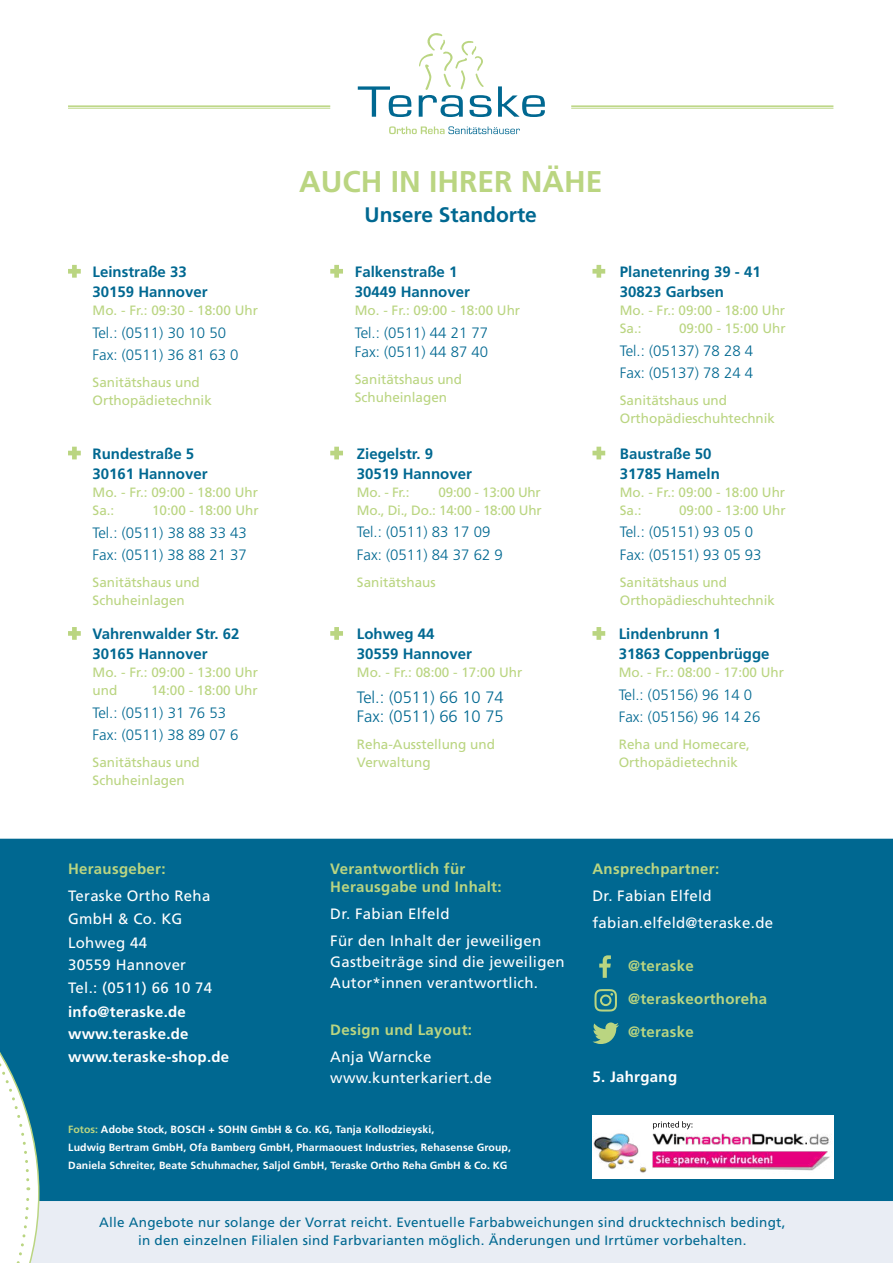
<style>
.page{position:relative;width:893px;height:1263px;background:#fff}
.page>*{position:absolute;margin:0;border:0;box-sizing:border-box;transform-origin:0 0}
.t1{font:700 30px "Frutiger LT Std";color:#bad581}
.t2{font:700 21px "Frutiger LT Std";color:#006891}
.t3{font:300 16.5px/19.8px "Frutiger LT Std";color:#006891}
.t4{font:300 15px/22.5px "Frutiger LT Std";color:#006891}
.t5{font:700 15px/19.8px "Frutiger LT Std";color:#006891}
.t6{font:15px/22.5px "Frutiger LT Std";letter-spacing:.02em;color:#fff}
.t7{font:700 15px/18px "Frutiger LT Std";letter-spacing:.02em;color:#bad581}
.t8{font:700 15px/22.5px "Frutiger LT Std";letter-spacing:.02em;color:#fff}
.t9{font:13.5px/18px "Frutiger LT Std";color:#bad581}
.t10{font:13.5px/18px "Frutiger LT Std";letter-spacing:.02em;color:#006891;text-align:center}
.t11{font:13.5px/18px "Frutiger LT Std";letter-spacing:-.02em;color:#bad581;text-align:right}
.t12{font:700 10.5px/18px "Frutiger LT Std";letter-spacing:.01em;color:#fff}
.s1{color:#bad581}
</style>
<div class="page">
<div style="left:0;top:839px;width:893px;height:360px;background:#006891"></div>
<div style="left:40px;top:1199px;width:853px;height:64px;background:#e9edf4"></div>
<hr style="left:68px;top:105px;width:262px;height:2px;background:#bad581">
<hr style="left:68px;top:108px;width:262px;height:1px;background:#bad581">
<hr style="left:571px;top:105px;width:262px;height:2px;background:#bad581">
<hr style="left:571px;top:108px;width:262px;height:1px;background:#bad581">
<svg style="left:0;top:895px;width:40px;height:368px"></svg>
<svg style="left:358px;top:86px;width:53px;height:31px"></svg>
<svg style="left:419px;top:33px;width:73px;height:84px"></svg>
<svg style="left:498px;top:86px;width:47px;height:31px"></svg>
<svg style="left:389px;top:126px;width:131px;height:8px"></svg>
<svg style="left:68px;top:265px;width:13px;height:13px"></svg>
<svg style="left:330px;top:265px;width:13px;height:13px"></svg>
<svg style="left:592px;top:447px;width:13px;height:12px"></svg>
<svg style="left:592px;top:627px;width:13px;height:13px"></svg>
<svg style="left:330px;top:447px;width:13px;height:12px"></svg>
<svg style="left:592px;top:265px;width:13px;height:13px"></svg>
<svg style="left:68px;top:447px;width:13px;height:12px"></svg>
<svg style="left:68px;top:627px;width:13px;height:13px"></svg>
<svg style="left:330px;top:627px;width:13px;height:13px"></svg>
<svg style="left:592px;top:1022px;width:27px;height:22px"></svg>
<svg style="left:594px;top:989px;width:23px;height:22px"></svg>
<svg style="left:599px;top:955px;width:12px;height:23px"></svg>
<img style="left:592px;top:1115px;width:242px;height:63px">
<p class="t5" style="left:93px;top:262px;width:117px">Leinstraße 33<br>30159 Hannover</p>
<p class="t9" style="left:93px;top:301px;width:167px">Mo. - Fr.: 09:30 - 18:00 Uhr</p>
<p class="t4" style="left:93px;top:321px;width:147px">Tel.: (0511) 30 10 50<br>Fax: (0511) 36 81 63 0</p>
<p class="t9" style="left:93px;top:373px;width:121px">Sanitätshaus und<br>Orthopädietechnik</p>
<p class="t5" style="left:93px;top:444px;width:117px">Rundestraße 5<br>30161 Hannover</p>
<p class="t9" style="left:93px;top:483px;width:167px">Mo. - Fr.: 09:00 - 18:00 Uhr<br>Sa.:</p>
<p class="t9" style="left:152px;top:501px;width:108px">10:00 - 18:00 Uhr</p>
<p class="t4" style="left:93px;top:521px;width:156px">Tel.: (0511) 38 88 33 43<br>Fax: (0511) 38 88 21 37</p>
<p class="t9" style="left:93px;top:573px;width:109px">Sanitätshaus und<br>Schuheinlagen</p>
<p class="t5" style="left:93px;top:624px;width:148px">Vahrenwalder Str. 62<br>30165 Hannover</p>
<p class="t9" style="left:93px;top:663px;width:167px">Mo. - Fr.: 09:00 - 13:00 Uhr und</p>
<p class="t9" style="left:151px;top:681px;width:108px">14:00 - 18:00 Uhr</p>
<p class="t4" style="left:93px;top:701px;width:147px">Tel.: (0511) 31 76 53<br>Fax: (0511) 38 89 07 6</p>
<p class="t9" style="left:93px;top:753px;width:109px">Sanitätshaus und<br>Schuheinlagen</p>
<p class="t7" style="left:68px;top:860px;width:99px">Herausgeber:</p>
<p class="t6" style="left:68px;top:885px;width:144px">Teraske Ortho Reha<br>GmbH &amp; Co. KG</p>
<p class="t6" style="left:68px;top:931px;width:146px">Lohweg 44<br>30559 Hannover<br>Tel.: (0511) 66 10 74</p>
<p class="t8" style="left:68px;top:1000px;width:163px">info@teraske.de www.teraske.de www.teraske-shop.de</p>
<h1 class="t1" style="left:299px;top:164px;width:305px">AUCH IN IHRER NÄHE</h1>
<h2 class="t2" style="left:365px;top:202px;width:174px">Unsere Standorte</h2>
<p class="t5" style="left:355px;top:262px;width:117px">Falkenstraße 1<br>30449 Hannover</p>
<p class="t9" style="left:355px;top:301px;width:167px">Mo. - Fr.: 09:00 - 18:00 Uhr</p>
<p class="t4" style="left:355px;top:323px;width:135px;line-height:19.8px">Tel.: (0511) 44 21 77<br>Fax: (0511) 44 87 40</p>
<p class="t9" style="left:355px;top:371px;width:109px">Sanitätshaus und<br>Schuheinlagen</p>
<p class="t5" style="left:357px;top:444px;width:117px">Ziegelstr. 9<br>30519 Hannover</p>
<p class="t9" style="left:357px;top:483px;width:54px">Mo. - Fr.:</p>
<p class="t11" style="left:357px;top:483px;width:186px">09:00 - 13:00 Uhr<br>Mo., Di., Do.: 14:00 - 18:00 Uhr</p>
<p class="t4" style="left:357px;top:521px;width:147px">Tel.: (0511) 83 17 09<br>Fax: (0511) 84 37 62 9</p>
<p class="t9" style="left:357px;top:573px;width:80px">Sanitätshaus</p>
<p class="t5" style="left:357px;top:624px;width:117px">Lohweg 44<br>30559 Hannover</p>
<p class="t9" style="left:357px;top:663px;width:167px">Mo. - Fr.: 08:00 - 17:00 Uhr</p>
<p class="t3" style="left:357px;top:687px;width:148px">Tel.: (0511) 66 10 74<br>Fax: (0511) 66 10 75</p>
<p class="t9" style="left:357px;top:736px;width:140px">Reha-Ausstellung und<br>Verwaltung</p>
<p class="t5" style="left:620px;top:262px;width:142px">Planetenring 39 - 41<br>30823 Garbsen</p>
<p class="t9" style="left:620px;top:301px;width:167px">Mo. - Fr.: 09:00 - 18:00 Uhr<br>Sa.:</p>
<p class="t9" style="left:679px;top:319px;width:108px">09:00 - 15:00 Uhr</p>
<p class="t4" style="left:620px;top:339px;width:135px">Tel.: (05137) 78 28 4<br>Fax: (05137) 78 24 4</p>
<p class="t9" style="left:620px;top:391px;width:157px">Sanitätshaus und<br>Orthopädieschuhtechnik</p>
<p class="t5" style="left:620px;top:444px;width:102px">Baustraße 50<br>31785 Hameln</p>
<p class="t9" style="left:620px;top:483px;width:167px">Mo. - Fr.: 09:00 - 18:00 Uhr<br>Sa.:</p>
<p class="t9" style="left:679px;top:501px;width:108px">09:00 - 13:00 Uhr</p>
<p class="t4" style="left:620px;top:521px;width:143px">Tel.: (05151) 93 05 0<br>Fax: (05151) 93 05 93</p>
<p class="t9" style="left:620px;top:573px;width:157px">Sanitätshaus und<br>Orthopädieschuhtechnik</p>
<p class="t5" style="left:619px;top:624px;width:152px">Lindenbrunn 1<br>31863 Coppenbrügge</p>
<p class="t9" style="left:619px;top:663px;width:167px">Mo. - Fr.: 08:00 - 17:00 Uhr</p>
<p class="t4" style="left:619px;top:683px;width:143px">Tel.: (05156) 96 14 0<br>Fax: (05156) 96 14 26</p>
<p class="t9" style="left:619px;top:735px;width:133px">Reha und Homecare,<br>Orthopädietechnik</p>
<p class="t7" style="left:330px;top:860px;width:173px">Verantwortlich für<br>Herausgabe und Inhalt:</p>
<p class="t6" style="left:330px;top:901px;width:212px;line-height:27px">Dr. Fabian Elfeld<br>Für den Inhalt der jeweiligen</p>
<p class="t6" style="left:330px;top:952px;width:236px;line-height:21px">Gastbeiträge sind die jeweiligen<br>Autor*innen verantwortlich.</p>
<p class="t7" style="left:330px;top:1021px;width:143px">Design und Layout:</p>
<p class="t6" style="left:330px;top:1046px;width:163px;line-height:21px">Anja Warncke www.kunterkariert.de</p>
<p class="t7" style="left:592px;top:860px;width:128px">Ansprechpartner:</p>
<p class="t6" style="left:592px;top:883px;width:182px;line-height:27px">Dr. Fabian Elfeld fabian.elfeld@teraske.de</p>
<p class="t7" style="left:628px;top:957px;width:67px">@teraske</p>
<p class="t7" style="left:628px;top:990px;width:141px">@teraskeorthoreha</p>
<p class="t7" style="left:628px;top:1023px;width:67px">@teraske</p>
<p class="t8" style="left:592px;top:1065px;width:86px">5. Jahrgang</p>
<p class="t12" style="left:68px;top:1120px;width:444px"><span class="s1">Fotos:</span> Adobe Stock, BOSCH + SOHN GmbH &amp; Co. KG, Tanja Kollodzieyski,<br>Ludwig Bertram GmbH, Ofa Bamberg GmbH, Pharmaouest Industries, Rehasense Group,<br>Daniela Schreiter, Beate Schuhmacher, Saljol GmbH, Teraske Ortho Reha GmbH &amp; Co. KG</p>
<p class="t10" style="left:99px;top:1213px;width:688px">Alle Angebote nur solange der Vorrat reicht. Eventuelle Farbabweichungen sind drucktechnisch bedingt, in den einzelnen Filialen sind Farbvarianten möglich. Änderungen und Irrtümer vorbehalten.</p>
</div>
